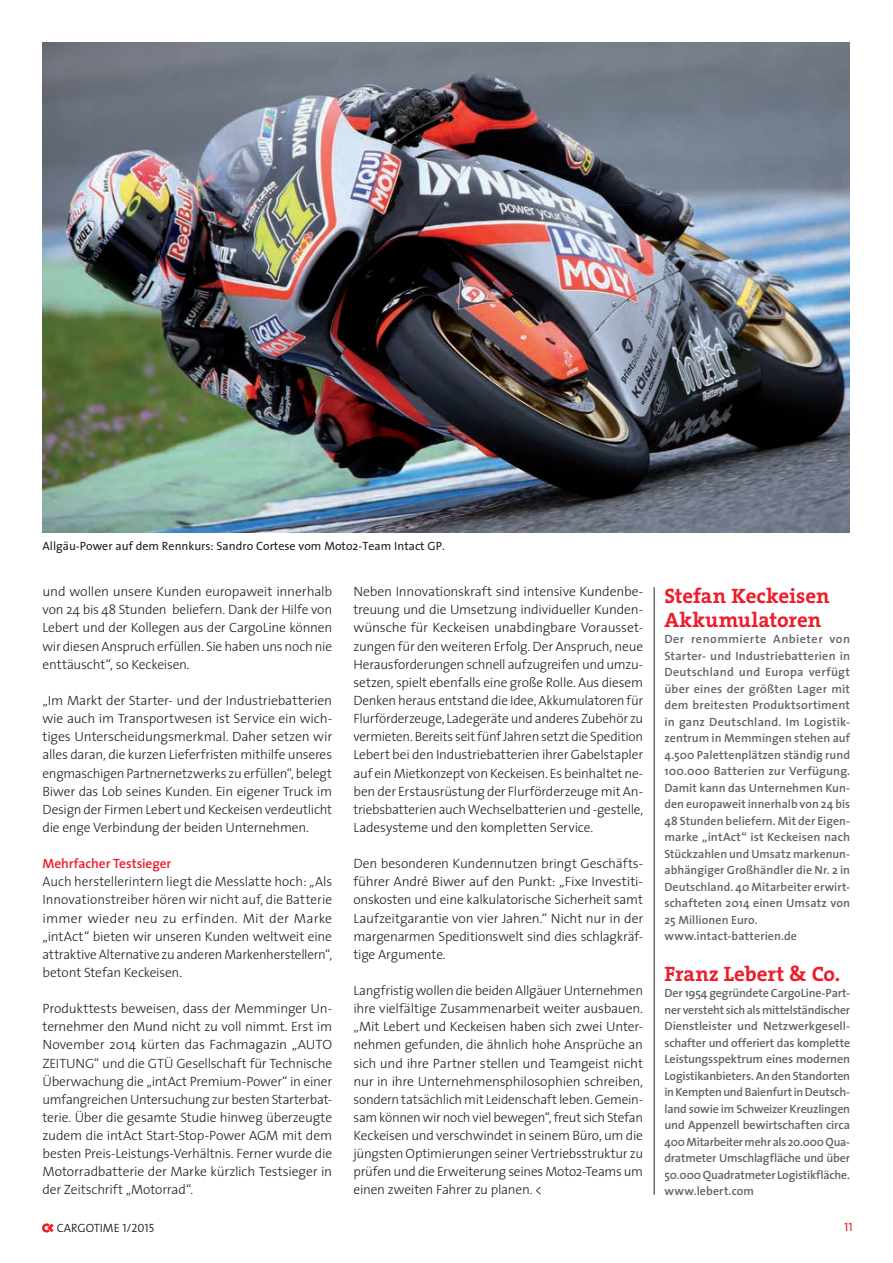
<style>
.page{position:relative;width:893px;height:1263px;background:#fff}
.page>*{position:absolute;margin:0;border:0;box-sizing:border-box;transform-origin:0 0}
.t1{font:700 21px/24px "The Serif";letter-spacing:-.005em;color:#ee1b2b}
.t2{font:300 13.5px/18.1px "The Sans";letter-spacing:-.015em;color:#231f20;text-align:justify}
.t3{font:600 13.5px "The Sans";letter-spacing:-.005em;color:#ee1b2b}
.t4{font:600 12px/16.5px "The Sans";letter-spacing:.01em;color:#636366}
.t5{font:12px "The Sans";color:#231f20}
.t6{font:12px "The Sans Semi Light Caps";color:#231f20}
.t7{font:12px "The Sans Caps";color:#ee1b2b}
</style>
<div class="page">
<svg style="left:42px;top:1223px;width:12px;height:9px"></svg>
<hr style="left:654px;top:587px;width:1px;height:608px;background:#231f20">
<img style="left:43px;top:43px;width:807px;height:490px">
<p class="t5" style="left:43px;top:536px;width:404px">Allgäu-Power auf dem Rennkurs: Sandro Cortese vom Moto2-Team Intact GP.</p>
<p class="t2" style="left:43px;top:582px;width:291px">und wollen unsere Kunden europaweit innerhalb von 24 bis 48 Stunden beliefern. Dank der Hilfe von Lebert und der Kollegen aus der CargoLine können wir diesen Anspruch erfüllen. Sie haben uns noch nie enttäuscht“, so Keckeisen.</p>
<p class="t2" style="left:43px;top:691px;width:291px">„Im Markt der Starter- und der Industriebatterien wie auch im Transportwesen ist Service ein wich&shy;tiges Unterscheidungsmerkmal. Daher setzen wir alles daran, die kurzen Lieferfristen mithilfe unseres engmaschigen Partnernetzwerks zu erfüllen“, belegt Biwer das Lob seines Kunden. Ein eigener Truck im Design der Firmen Lebert und Keckeisen verdeutlicht die enge Verbindung der beiden Unternehmen.</p>
<p class="t3" style="left:43px;top:852px;width:130px">Mehrfacher Testsieger</p>
<p class="t2" style="left:43px;top:872px;width:291px">Auch herstellerintern liegt die Messlatte hoch: „Als Innovationstreiber hören wir nicht auf, die Batterie immer wieder neu zu erfinden. Mit der Marke „intAct“ bieten wir unseren Kunden weltweit eine attraktive Alternative zu anderen Markenherstellern“, betont Stefan Keckeisen.</p>
<p class="t2" style="left:43px;top:999px;width:291px">Produkttests beweisen, dass der Memminger Un&shy;ternehmer den Mund nicht zu voll nimmt. Erst im November 2014 kürten das Fachmagazin „AUTO ZEITUNG“ und die GTÜ Gesellschaft für Technische Überwachung die „intAct Premium-Power“ in einer umfangreichen Untersuchung zur besten Starterbat&shy;terie. Über die gesamte Studie hinweg überzeugte zudem die intAct Start-Stop-Power AGM mit dem besten Preis-Leistungs-Verhältnis. Ferner wurde die Motorradbatterie der Marke kürzlich Testsieger in der Zeitschrift „Motorrad“.</p>
<p class="t2" style="left:353px;top:582px;width:291px">Neben Innovationskraft sind intensive Kundenbe&shy;treuung und die Umsetzung individueller Kunden&shy;wünsche für Keckeisen unabdingbare Vorausset&shy;zungen für den weiteren Erfolg. Der Anspruch, neue Herausforderungen schnell aufzugreifen und umzu&shy;setzen, spielt ebenfalls eine große Rolle. Aus diesem Denken heraus entstand die Idee, Akkumulatoren für Flurförderzeuge, Ladegeräte und anderes Zubehör zu vermieten. Bereits seit fünf Jahren setzt die Spedition Lebert bei den Industriebatterien ihrer Gabelstapler auf ein Mietkonzept von Keckeisen. Es beinhaltet ne&shy;ben der Erstausrüstung der Flurförderzeuge mit An&shy;triebsbatterien auch Wechselbatterien und -gestelle, Ladesysteme und den kompletten Service.</p>
<p class="t2" style="left:353px;top:854px;width:291px">Den besonderen Kundennutzen bringt Geschäfts&shy;führer André Biwer auf den Punkt: „Fixe Investiti&shy;onskosten und eine kalkulatorische Sicherheit samt Laufzeitgarantie von vier Jahren.“ Nicht nur in der margenarmen Speditionswelt sind dies schlagkräf&shy;tige Argumente.</p>
<p class="t2" style="left:353px;top:981px;width:291px">Langfristig wollen die beiden Allgäuer Unternehmen ihre vielfältige Zusammenarbeit weiter ausbauen. „Mit Lebert und Keckeisen haben sich zwei Unter&shy;nehmen gefunden, die ähnlich hohe Ansprüche an sich und ihre Partner stellen und Teamgeist nicht nur in ihre Unternehmensphilosophien schreiben, sondern tatsächlich mit Leidenschaft leben. Gemein&shy;sam können wir noch viel bewegen“, freut sich Stefan Keckeisen und verschwindet in seinem Büro, um die jüngsten Optimierungen seiner Vertriebsstruktur zu prüfen und die Erweiterung seines Moto2-Teams um einen zweiten Fahrer zu planen. &lt;</p>
<h1 class="t1" style="left:664px;top:583px;width:167px">Stefan Keckeisen<br>Akkumulatoren</h1>
<p class="t4" style="left:664px;top:630px;width:187px">Der renommierte Anbieter von<br>Starter- und Industriebatterien in<br>Deutschland und Europa verfügt über eines der größten Lager mit dem breitesten Produktsortiment in ganz Deutschland. Im Logistik&shy;zentrum in Memmingen stehen auf<br>4.500 Palettenplätzen ständig rund<br>100.000 Batterien zur Verfügung.<br>Damit kann das Unternehmen Kun&shy;den europaweit innerhalb von 24 bis<br>48 Stunden beliefern. Mit der Eigen&shy;marke „intAct“ ist Keckeisen nach<br>Stückzahlen und Umsatz markenun&shy;abhängiger Großhändler die Nr. 2 in<br>Deutschland. 40 Mitarbeiter erwirt&shy;schafteten 2014 einen Umsatz von<br>25 Millionen Euro. www.intact-batterien.de</p>
<h1 class="t1" style="left:664px;top:961px;width:177px">Franz Lebert &amp; Co.</h1>
<p class="t4" style="left:664px;top:984px;width:187px;text-align:justify">Der 1954 gegründete CargoLine-Part&shy;ner versteht sich als mittelständischer Dienstleister und Netzwerkgesell&shy;schafter und offeriert das komplette Leistungsspektrum eines modernen Logistikanbieters. An den Standorten in Kempten und Baienfurt in Deutsch&shy;land sowie im Schweizer Kreuzlingen und Appenzell bewirtschaften circa 400 Mitarbeiter mehr als 20.000 Qua&shy;dratmeter Umschlagfläche und über 50.000 Quadratmeter Logistikfläche. www.lebert.com</p>
<p class="t6" style="left:57px;top:1218px;width:99px">CARGOTIME 1/2015</p>
<p class="t7" style="left:844px;top:1217px;width:10px">11</p>
</div>
